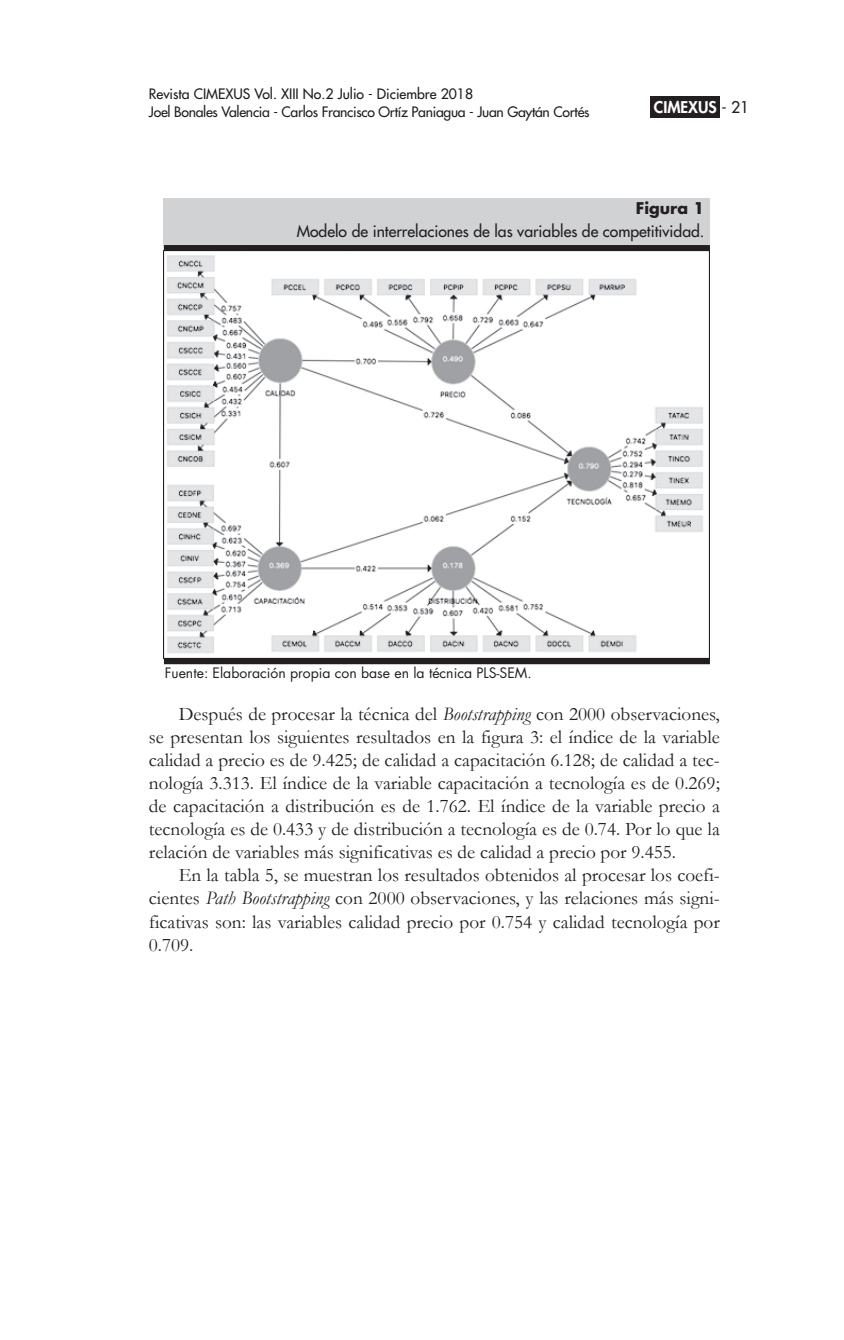
<style>
.page{position:relative;width:844px;height:1340px;background:#fff}
.page>*{position:absolute;margin:0;border:0;box-sizing:border-box;transform-origin:0 0}
.normal_SANGRIA{font:19.25px/23.1px "Garamond";color:#231f20;text-align:justify}
.CUADROS_TITLES{font:500 15.75px "Futura Std";color:#231f20}
.t1{font:800 15.75px "Futura Std";color:#fff}
.CUADROS_TITLES_MAIN{font:700 15.75px "Futura Std";color:#231f20}
.t2{font:500 14px "Futura Std";letter-spacing:-.02em;color:#231f20}
.Fuentes_cuadros{font:14px "Futura Std";color:#231f20}
.t3{font:500 14px "Futura Std";color:#201d1e}
.s1{font-weight:500;color:#231f20}
.s2{font-style:italic}
</style>
<div class="page">
<div style="left:650px;top:96px;width:69px;height:21px;background:#231f20"></div>
<div style="left:164px;top:198px;width:545px;height:47px;background:#d1d2d4"></div>
<div style="left:164px;top:245px;width:545px;height:7px;background:#231f20"></div>
<div style="left:164px;top:657px;width:545px;height:7px;background:#231f20"></div>
<img style="left:164px;top:251px;width:545px;height:407px">
<p class="t3" style="left:149px;top:85px;width:325px">Revista CIMEXUS Vol. XIII No.2 Julio - Diciembre 2018</p>
<p class="t2" style="left:149px;top:103px;width:442px">Joel Bonales Valencia - Carlos Francisco Ortíz Paniagua - Juan Gaytán Cortés</p>
<p class="t1" style="left:653px;top:97px;width:97px">CIMEXUS <span class="s1">- 21</span></p>
<p class="CUADROS_TITLES_MAIN" style="left:635px;top:198px;width:70px">Figura 1</p>
<p class="CUADROS_TITLES" style="left:296px;top:221px;width:409px">Modelo de interrelaciones de las variables de competitividad.</p>
<p class="Fuentes_cuadros" style="left:165px;top:663px;width:368px">Fuente: Elaboración propia con base en la técnica PLS-SEM.</p>
<p class="normal_SANGRIA" style="left:149px;top:701px;width:572px;text-indent:30px">Después de procesar la técnica del <span class="s2">Bootstrapping</span> con 2000 observaciones, se presentan los siguientes resultados en la figura 3: el índice de la variable calidad a precio es de 9.425; de calidad a capacitación 6.128; de calidad a tec&shy;nología 3.313. El índice de la variable capacitación a tecnología es de 0.269; de capacitación a distribución es de 1.762. El índice de la variable precio a tecnología es de 0.433 y de distribución a tecnología es de 0.74. Por lo que la relación de variables más significativas es de calidad a precio por 9.455.</p>
<p class="normal_SANGRIA" style="left:149px;top:863px;width:572px;text-indent:30px">En la tabla 5, se muestran los resultados obtenidos al procesar los coefi&shy;cientes <span class="s2">Path Bootstrapping</span> con 2000 observaciones, y las relaciones más signi&shy;ficativas son: las variables calidad precio por 0.754 y calidad tecnología por 0.709.</p>
</div>
